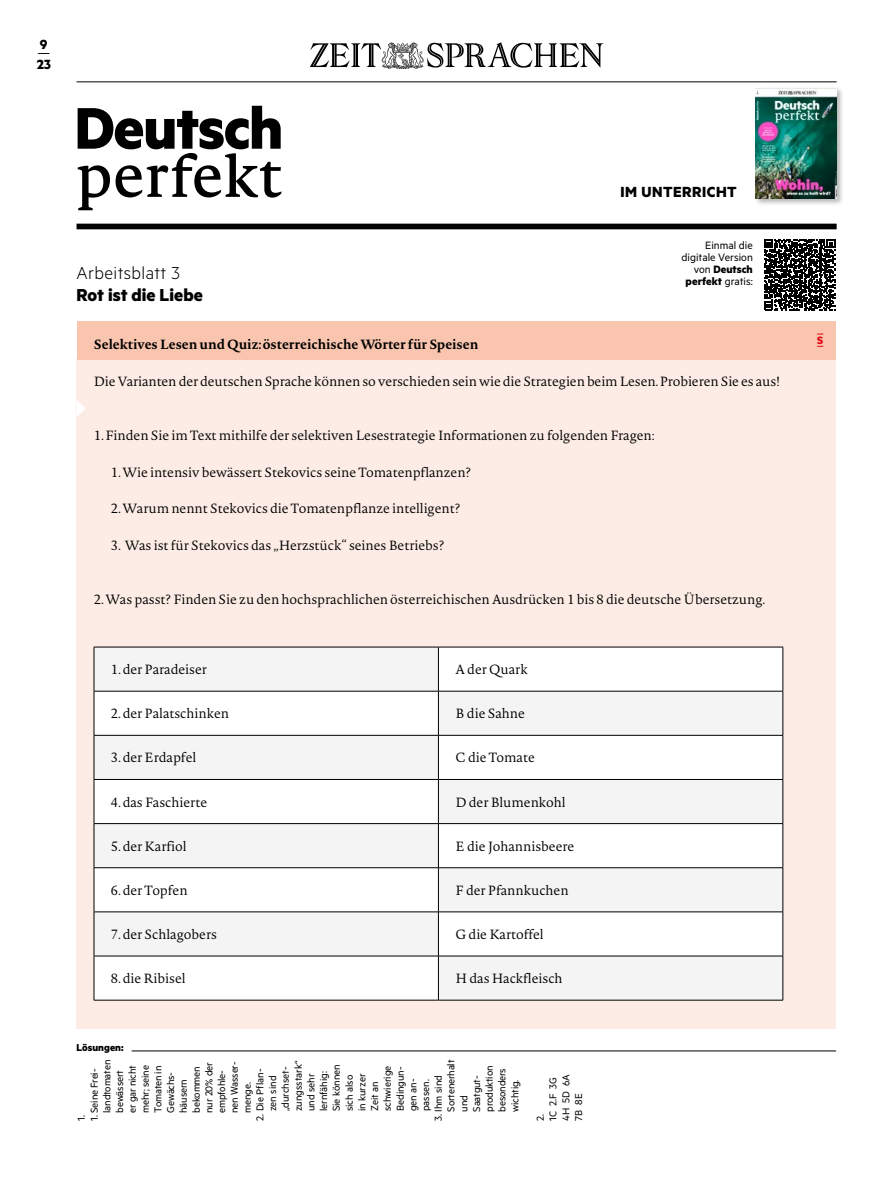
<style>
.page{position:relative;width:893px;height:1191px;background:#fff}
.page>*{position:absolute;margin:0;border:0;box-sizing:border-box;transform-origin:0 0}
.t1{font:700 19.5px "Metric";color:#000}
.t2{font:300 19.5px "Metric";letter-spacing:.02em;color:#000}
.t3{font:700 16.5px "Metric";letter-spacing:.03em;color:#000}
.t4{font:700 15px "Metric";color:#000}
.t5{font:15px "Metric";color:#000}
.t6{font:300 13.2px "Novel Pro";letter-spacing:-.005em;color:#000}
.t7{font:700 13.2px "Novel Pro";letter-spacing:-.005em;color:#000}
.t8{font:12px/12px "Metric";color:#000;text-align:right}
.t9{font:700 12px "Metric";color:#e30613}
.t10{font:11.25px/12.8px "Metric";letter-spacing:-.015em;color:#000}
.t11{font:700 11.25px "Metric";color:#000}
.s1{font-weight:700}
</style>
<div class="page">
<div style="left:77px;top:358px;width:759px;height:670px;background:#fdece5"></div>
<svg style="left:77px;top:400px;width:8px;height:17px"></svg>
<div style="left:77px;top:321px;width:759px;height:39px;background:#f9c5af"></div>
<div style="left:95px;top:648px;width:343px;height:43px;background:#f4f4f4"></div>
<div style="left:438px;top:647px;width:345px;height:44px;background:#fff"></div>
<svg style="left:95px;top:692px;width:688px;height:308px;fill:#f4f4f4"></svg>
<hr style="left:94px;top:647px;width:344px;height:1px;background:#000">
<hr style="left:94px;top:647px;width:1px;height:44px;background:#000">
<hr style="left:438px;top:647px;width:345px;height:1px;background:#000">
<hr style="left:438px;top:647px;width:1px;height:44px;background:#000">
<hr style="left:783px;top:647px;width:1px;height:44px;background:#000">
<hr style="left:438px;top:691px;width:345px;height:1px;background:#000">
<hr style="left:783px;top:691px;width:1px;height:44px;background:#000">
<hr style="left:94px;top:735px;width:1px;height:44px;background:#000">
<hr style="left:783px;top:779px;width:1px;height:44px;background:#000">
<hr style="left:94px;top:824px;width:1px;height:43px;background:#000">
<hr style="left:783px;top:868px;width:1px;height:43px;background:#000">
<hr style="left:94px;top:912px;width:1px;height:43px;background:#000">
<hr style="left:783px;top:956px;width:1px;height:44px;background:#000">
<hr style="left:438px;top:1000px;width:345px;height:1px;background:#000">
<hr style="left:94px;top:691px;width:344px;height:1px;background:#000">
<hr style="left:94px;top:691px;width:1px;height:44px;background:#000">
<hr style="left:438px;top:691px;width:1px;height:44px;background:#000">
<hr style="left:94px;top:735px;width:344px;height:1px;background:#000">
<hr style="left:438px;top:735px;width:345px;height:1px;background:#000">
<hr style="left:438px;top:735px;width:1px;height:44px;background:#000">
<hr style="left:783px;top:735px;width:1px;height:44px;background:#000">
<hr style="left:438px;top:779px;width:345px;height:1px;background:#000">
<hr style="left:94px;top:779px;width:344px;height:1px;background:#000">
<hr style="left:94px;top:779px;width:1px;height:44px;background:#000">
<hr style="left:438px;top:779px;width:1px;height:44px;background:#000">
<hr style="left:94px;top:823px;width:344px;height:1px;background:#000">
<hr style="left:438px;top:823px;width:345px;height:1px;background:#000">
<hr style="left:438px;top:824px;width:1px;height:43px;background:#000">
<hr style="left:783px;top:824px;width:1px;height:43px;background:#000">
<hr style="left:438px;top:867px;width:345px;height:1px;background:#000">
<hr style="left:94px;top:867px;width:344px;height:1px;background:#000">
<hr style="left:94px;top:868px;width:1px;height:43px;background:#000">
<hr style="left:438px;top:868px;width:1px;height:43px;background:#000">
<hr style="left:94px;top:911px;width:344px;height:1px;background:#000">
<hr style="left:438px;top:911px;width:345px;height:1px;background:#000">
<hr style="left:438px;top:912px;width:1px;height:43px;background:#000">
<hr style="left:783px;top:912px;width:1px;height:43px;background:#000">
<hr style="left:438px;top:955px;width:345px;height:1px;background:#000">
<hr style="left:94px;top:955px;width:344px;height:1px;background:#000">
<hr style="left:94px;top:956px;width:1px;height:44px;background:#000">
<hr style="left:438px;top:956px;width:1px;height:44px;background:#000">
<hr style="left:94px;top:1000px;width:344px;height:1px;background:#000">
<hr style="left:132px;top:1050px;width:704px;height:1px;background:#000">
<div style="left:77px;top:224px;width:760px;height:5px;background:#000"></div>
<svg style="left:78px;top:106px;width:204px;height:104px"></svg>
<svg style="left:310px;top:42px;width:293px;height:27px"></svg>
<hr style="left:77px;top:82px;width:760px;height:1px;background:#000">
<div style="left:754px;top:87px;width:90px;height:119px;background:#000;opacity:.29"></div>
<img style="left:756px;top:88px;width:81px;height:111px">
<svg style="left:764px;top:239px;width:71px;height:71px"></svg>
<p class="t4" style="left:40px;top:35px;width:9px">9</p>
<p class="t5" style="left:37px;top:45px;width:14px">—</p>
<p class="t4" style="left:37px;top:55px;width:16px">23</p>
<p class="t3" style="left:620px;top:182px;width:118px">IM UNTERRICHT</p>
<p class="t8" style="left:682px;top:239px;width:73px">Einmal die digitale Version von <span class="s1">Deutsch perfekt</span> gratis:</p>
<h1 class="t2" style="left:77px;top:261px;width:105px">Arbeitsblatt 3</h1>
<h1 class="t1" style="left:77px;top:283px;width:128px">Rot ist die Liebe</h1>
<p class="t7" style="left:94px;top:334px;width:386px">Selektives Lesen und Quiz: österreichische Wörter für Speisen</p>
<p class="t6" style="left:94px;top:371px;width:688px">Die Varianten der deutschen Sprache können so verschieden sein wie die Strategien beim Lesen. Probieren Sie es aus!</p>
<p class="t6" style="left:94px;top:426px;width:563px">1. Finden Sie im Text mithilfe der selektiven Lesestrategie Informationen zu folgenden Fragen:</p>
<p class="t6" style="left:111px;top:462px;width:362px">1. Wie intensiv bewässert Stekovics seine Tomatenpflanzen?</p>
<p class="t6" style="left:111px;top:498px;width:351px">2. Warum nennt Stekovics die Tomatenpflanze intelligent?</p>
<p class="t6" style="left:111px;top:535px;width:335px">3. Was ist für Stekovics das „Herzstück“ seines Betriebs?</p>
<p class="t6" style="left:94px;top:590px;width:673px">2. Was passt? Finden Sie zu den hochsprachlichen österreichischen Ausdrücken 1 bis 8 die deutsche Übersetzung.</p>
<p class="t6" style="left:111px;top:659px;width:98px">1. der Paradeiser</p>
<p class="t6" style="left:455px;top:659px;width:74px">A der Quark</p>
<p class="t6" style="left:111px;top:703px;width:120px">2. der Palatschinken</p>
<p class="t6" style="left:455px;top:703px;width:71px">B die Sahne</p>
<p class="t6" style="left:111px;top:748px;width:87px">3. der Erdapfel</p>
<p class="t6" style="left:455px;top:748px;width:81px">C die Tomate</p>
<p class="t6" style="left:111px;top:792px;width:98px">4. das Faschierte</p>
<p class="t6" style="left:455px;top:792px;width:112px">D der Blumenkohl</p>
<p class="t6" style="left:111px;top:836px;width:77px">5. der Karfiol</p>
<p class="t6" style="left:455px;top:836px;width:120px">E die Johannisbeere</p>
<p class="t6" style="left:111px;top:880px;width:78px">6. der Topfen</p>
<p class="t6" style="left:455px;top:880px;width:115px">F der Pfannkuchen</p>
<p class="t6" style="left:111px;top:924px;width:108px">7. der Schlagobers</p>
<p class="t6" style="left:455px;top:924px;width:90px">G die Kartoffel</p>
<p class="t6" style="left:111px;top:968px;width:76px">8. die Ribisel</p>
<p class="t6" style="left:455px;top:968px;width:109px">H das Hackfleisch</p>
<p class="t11" style="left:77px;top:1040px;width:49px">Lösungen:</p>
<p class="t10" style="left:87px;top:1112px;width:54px;text-indent:-8px;rotate:-90deg">1. Seine Frei&shy;landtomaten bewässert er gar nicht mehr; seine<br>Tomaten in<br>Gewächs&shy;häusern bekommen nur 20% der empfohle&shy;nen Wasser&shy;menge.</p>
<p class="t10" style="left:253px;top:1111px;width:52px;text-indent:-10px;rotate:-90deg">2. Die Pflan&shy;zen sind „durchset&shy;zungsstark“ und sehr lernfähig:<br>Sie können sich also<br>in kurzer<br>Zeit an schwierige<br>Bedingun&shy;gen an&shy;passen.</p>
<p class="t10" style="left:432px;top:1111px;width:53px;text-indent:-9px;rotate:-90deg">3. Ihm sind<br>Sortenerhalt und<br>Saatgut&shy;produktion besonders wichtig.</p>
<p class="t10" style="left:75px;top:1120px;width:7px;rotate:-90deg">1.</p>
<p class="t10" style="left:534px;top:1120px;width:48px;rotate:-90deg">2.<br>1C 2.F 3G<br>4H 5D 6A<br>7B 8E</p>
<p class="t9" style="left:817px;top:333px;width:8px">S</p>
</div>
